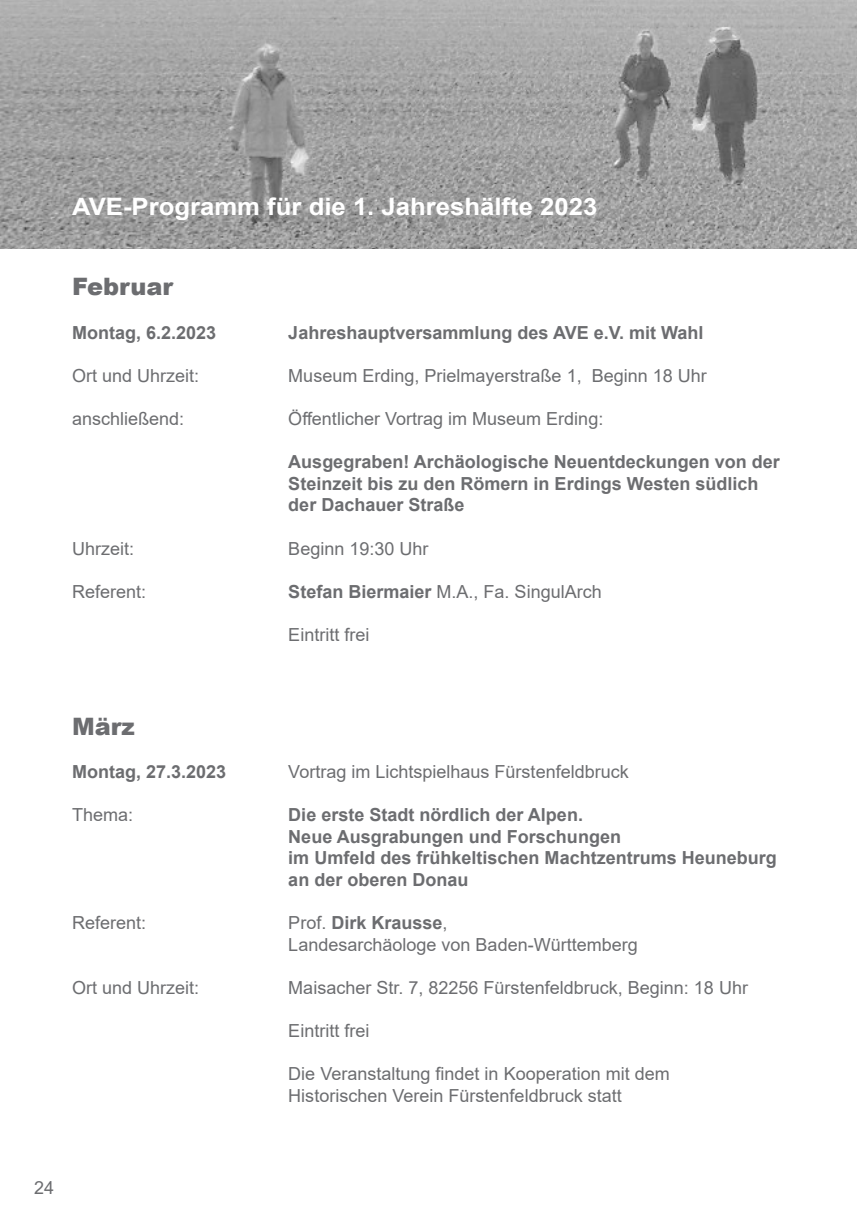
<style>
.page{position:relative;width:857px;height:1225px;background:#fff}
.page>*{position:absolute;margin:0;border:0;box-sizing:border-box;transform-origin:0 0}
.t1{font:700 24px "Arial";color:#fff;scale:1.07 1}
.t2{font:900 24px "Arial";color:#6c6d70}
.t3{font:18px/21.6px "Arial";color:#6c6d70}
.t4{font:700 18px/21.6px "Arial";color:#6c6d70}
.s1{font-weight:700}
</style>
<div class="page">
<img style="left:0;top:0;width:856px;height:248px">
<h1 class="t1" style="left:72px;top:190px;width:492px">AVE-Programm für die 1. Jahreshälfte 2023</h1>
<h1 class="t2" style="left:72px;top:269px;width:103px">Februar</h1>
<p class="t4" style="left:72px;top:322px;width:146px">Montag, 6.2.2023</p>
<p class="t4" style="left:288px;top:322px;width:416px">Jahreshauptversammlung des AVE e.V. mit Wahl</p>
<p class="t3" style="left:72px;top:364px;width:129px">Ort und Uhrzeit:</p>
<p class="t3" style="left:288px;top:364px;width:420px">Museum Erding, Prielmayerstraße 1, Beginn 18 Uhr</p>
<p class="t3" style="left:72px;top:408px;width:114px">anschließend:</p>
<p class="t3" style="left:288px;top:408px;width:316px">Öffentlicher Vortrag im Museum Erding:</p>
<p class="t4" style="left:288px;top:451px;width:492px">Ausgegraben! Archäologische Neuentdeckungen von der<br>Steinzeit bis zu den Römern in Erdings Westen südlich der Dachauer Straße</p>
<p class="t3" style="left:72px;top:537px;width:64px">Uhrzeit:</p>
<p class="t3" style="left:288px;top:537px;width:142px">Beginn 19:30 Uhr</p>
<p class="t3" style="left:72px;top:580px;width:76px">Referent:</p>
<p class="t3" style="left:288px;top:580px;width:315px"><span class="s1">Stefan Biermaier</span> M.A., Fa. SingulArch</p>
<p class="t3" style="left:288px;top:624px;width:83px">Eintritt frei</p>
<h1 class="t2" style="left:72px;top:708px;width:64px">März</h1>
<p class="t4" style="left:72px;top:761px;width:156px">Montag, 27.3.2023</p>
<p class="t3" style="left:288px;top:760px;width:342px">Vortrag im Lichtspielhaus Fürstenfeldbruck</p>
<p class="t3" style="left:72px;top:804px;width:63px">Thema:</p>
<p class="t4" style="left:288px;top:804px;width:490px">Die erste Stadt nördlich der Alpen.<br>Neue Ausgrabungen und Forschungen<br>im Umfeld des frühkeltischen Machtzentrums Heuneburg an der oberen Donau</p>
<p class="t3" style="left:72px;top:912px;width:76px">Referent:</p>
<p class="t3" style="left:288px;top:912px;width:351px">Prof. <span class="s1">Dirk Krausse</span>,<br>Landesarchäologe von Baden-Württemberg</p>
<p class="t3" style="left:72px;top:976px;width:129px">Ort und Uhrzeit:</p>
<p class="t3" style="left:288px;top:976px;width:461px">Maisacher Str. 7, 82256 Fürstenfeldbruck, Beginn: 18 Uhr</p>
<p class="t3" style="left:288px;top:1020px;width:83px">Eintritt frei</p>
<p class="t3" style="left:288px;top:1063px;width:383px">Die Veranstaltung findet in Kooperation mit dem<br>Historischen Verein Fürstenfeldbruck statt</p>
<p class="t3" style="left:34px;top:1176px;width:22px">24</p>
</div>
